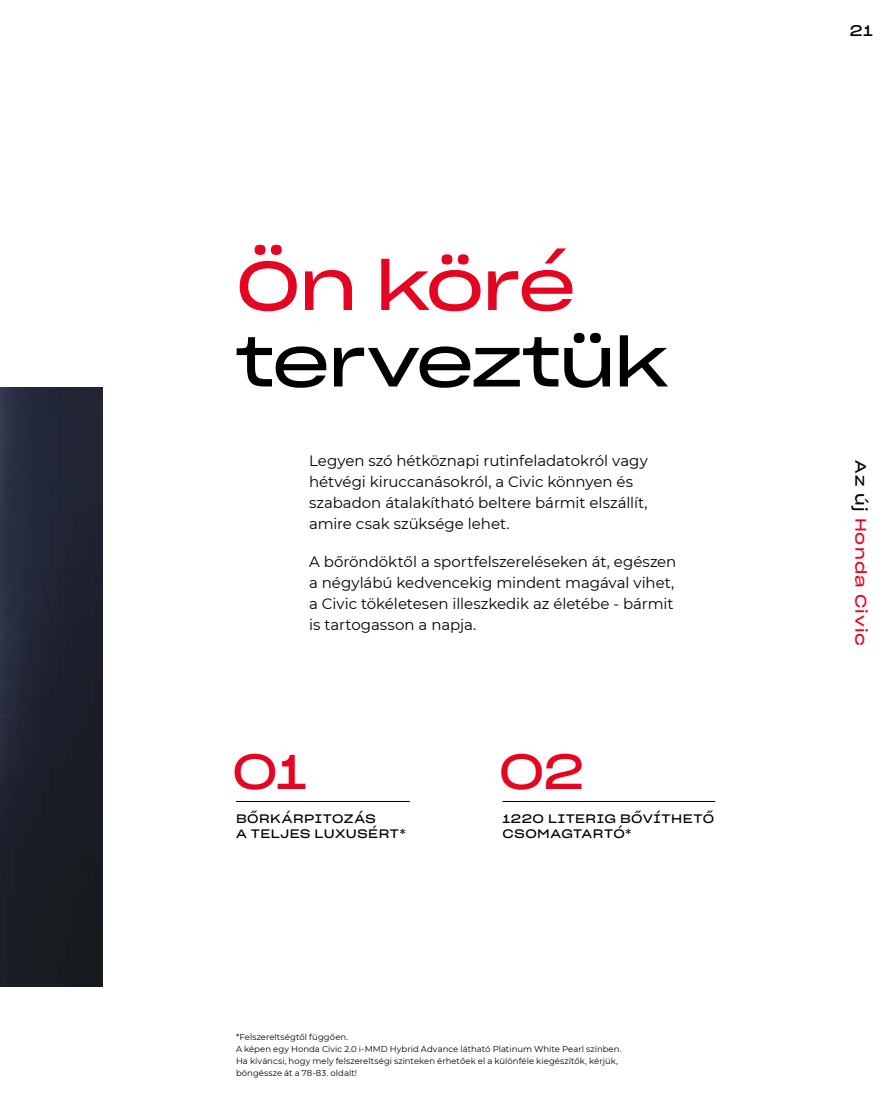
<style>
.page{position:relative;width:893px;height:1106px;background:#fff}
.page>*{position:absolute;margin:0;border:0;box-sizing:border-box;transform-origin:0 0}
.t1{font:67.5px "Sharp Grotesk Book 25";letter-spacing:-.025em;color:#000}
.t2{font:67.5px "Sharp Grotesk Book 25";letter-spacing:-.03em;color:#e40521}
.t3{font:48px "Sharp Grotesk Book 25";color:#e40521}
.t4{font:15px/21px "Montserrat";letter-spacing:-.005em;color:#000}
.t5{font:15px "Sharp Grotesk Book 25";letter-spacing:.075em;color:#e40521}
.t6{font:15px "Sharp Grotesk Book 25";color:#000}
.t7{font:12px/15px "Sharp Grotesk Book 25";letter-spacing:.045em;color:#000}
.t8{font:8.55px/12px "Montserrat";letter-spacing:.005em;color:#000}
.s1{color:#000}
</style>
<div class="page">
<img style="left:0;top:387px;width:103px;height:599px">
<hr style="left:502px;top:801px;width:213px;height:1px;background:#000">
<hr style="left:236px;top:801px;width:174px;height:1px;background:#000">
<h1 class="t2" style="left:236px;top:227px;width:341px">Ön köré</h1>
<h1 class="t1" style="left:236px;top:303px;width:433px">terveztük</h1>
<p class="t4" style="left:309px;top:449px;width:340px">Legyen szó hétköznapi rutinfeladatokról vagy hétvégi kiruccanásokról, a Civic könnyen és szabadon átalakítható beltere bármit elszállít, amire csak szüksége lehet.</p>
<p class="t4" style="left:309px;top:550px;width:369px">A bőröndöktől a sportfelszereléseken át, egészen a négylábú kedvencekig mindent magával vihet, a Civic tökéletesen illeszkedik az életébe - bármit is tartogasson a napja.</p>
<h2 class="t3" style="left:232px;top:730px;width:77px">01</h2>
<h2 class="t3" style="left:499px;top:730px;width:87px">02</h2>
<p class="t7" style="left:502px;top:810px;width:213px">1220 LITERIG BŐVÍTHETŐ<br>CSOMAGTARTÓ*</p>
<p class="t7" style="left:236px;top:810px;width:172px">BŐRKÁRPITOZÁS<br>A TELJES LUXUSÉRT*</p>
<p class="t8" style="left:236px;top:1030px;width:387px">*Felszereltségtől függően.<br>A képen egy Honda Civic 2.0 i-MMD Hybrid Advance látható Platinum White Pearl színben.<br>Ha kíváncsi, hogy mely felszereltségi szinteken érhetőek el a különféle kiegészítők, kérjük, böngéssze át a 78-83. oldalt!</p>
<p class="t6" style="left:850px;top:17px;width:25px">21</p>
<p class="t5" style="left:874px;top:460px;width:188px;rotate:90deg"><span class="s1">Az új</span> Honda Civic</p>
</div>
